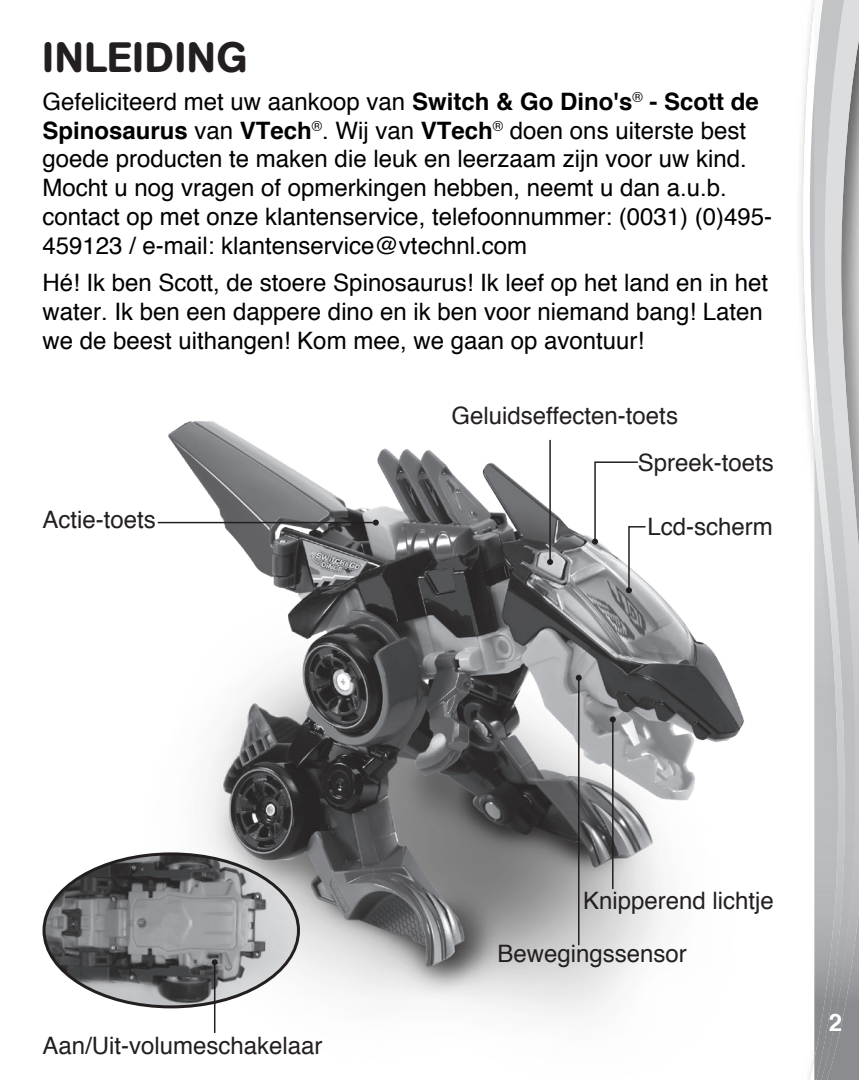
<style>
.page{position:relative;width:859px;height:1080px;background:#fff}
.page>*{position:absolute;margin:0;border:0;box-sizing:border-box;transform-origin:0 0}
.t1{font:500 42px "AG Book Rounded";letter-spacing:.02em;color:#231f20}
.t2{font:24px/28.8px "Helvetica";color:#000}
.Headline{font:24px "Helvetica";color:#231f20}
.t3{font:700 24px "Helvetica";color:#fff}
.s1{font-weight:700}
</style>
<div class="page">
<img style="left:148px;top:421px;width:596px;height:612px">
<img style="left:44px;top:854px;width:254px;height:153px">
<svg style="left:802px;top:0;width:12px;height:1080px"></svg>
<img style="left:858px;top:3px;width:1px;height:1077px">
<img style="left:847px;top:3px;width:11px;height:1077px">
<svg style="left:847px;top:0;width:12px;height:3px"></svg>
<img style="left:814px;top:0;width:33px;height:1080px">
<hr style="left:214px;top:962px;width:1px;height:71px;background:#231f20">
<svg style="left:212px;top:959px;width:6px;height:6px"></svg>
<hr style="left:612px;top:719px;width:1px;height:170px;background:#231f20">
<svg style="left:610px;top:716px;width:6px;height:6px"></svg>
<hr style="left:578px;top:678px;width:1px;height:267px;background:#231f20">
<svg style="left:576px;top:675px;width:6px;height:6px"></svg>
<hr style="left:549px;top:440px;width:2px;height:122px;background:#231f20">
<svg style="left:547px;top:559px;width:6px;height:6px"></svg>
<hr style="left:158px;top:522px;width:218px;height:1px;background:#231f20">
<svg style="left:373px;top:520px;width:6px;height:6px"></svg>
<svg style="left:592px;top:461px;width:55px;height:132px"></svg>
<p class="t1" style="left:42px;top:33px;width:206px">INLEIDING</p>
<p class="t2" style="left:42px;top:88px;width:731px">Gefeliciteerd met uw aankoop van <span class="s1">Switch &amp; Go Dino's</span><sup>®</sup> <span class="s1">- Scott de Spinosaurus</span> van <span class="s1">VTech</span><sup>®</sup>. Wij van <span class="s1">VTech</span><sup>®</sup> doen ons uiterste best goede producten te maken die leuk en leerzaam zijn voor uw kind.<br>Mocht u nog vragen of opmerkingen hebben, neemt u dan a.u.b. contact op met onze klantenservice, telefoonnummer: (0031) (0)495- 459123 / e-mail: klantenservice@vtechnl.com</p>
<p class="t2" style="left:42px;top:270px;width:727px">Hé! Ik ben Scott, de stoere Spinosaurus! Ik leef op het land en in het water. Ik ben een dappere dino en ik ben voor niemand bang! Laten we de beest uithangen! Kom mee, we gaan op avontuur!</p>
<p class="Headline" style="left:43px;top:503px;width:115px">Actie-toets</p>
<p class="Headline" style="left:452px;top:399px;width:228px">Geluidseffecten-toets</p>
<p class="Headline" style="left:638px;top:446px;width:138px">Spreek-toets</p>
<p class="Headline" style="left:647px;top:511px;width:127px">Lcd-scherm</p>
<p class="Headline" style="left:43px;top:1029px;width:282px">Aan/Uit-volumeschakelaar</p>
<p class="Headline" style="left:583px;top:885px;width:192px">Knipperend lichtje</p>
<p class="Headline" style="left:497px;top:937px;width:191px">Bewegingssensor</p>
<p class="t3" style="left:829px;top:1006px;width:15px">2</p>
</div>
